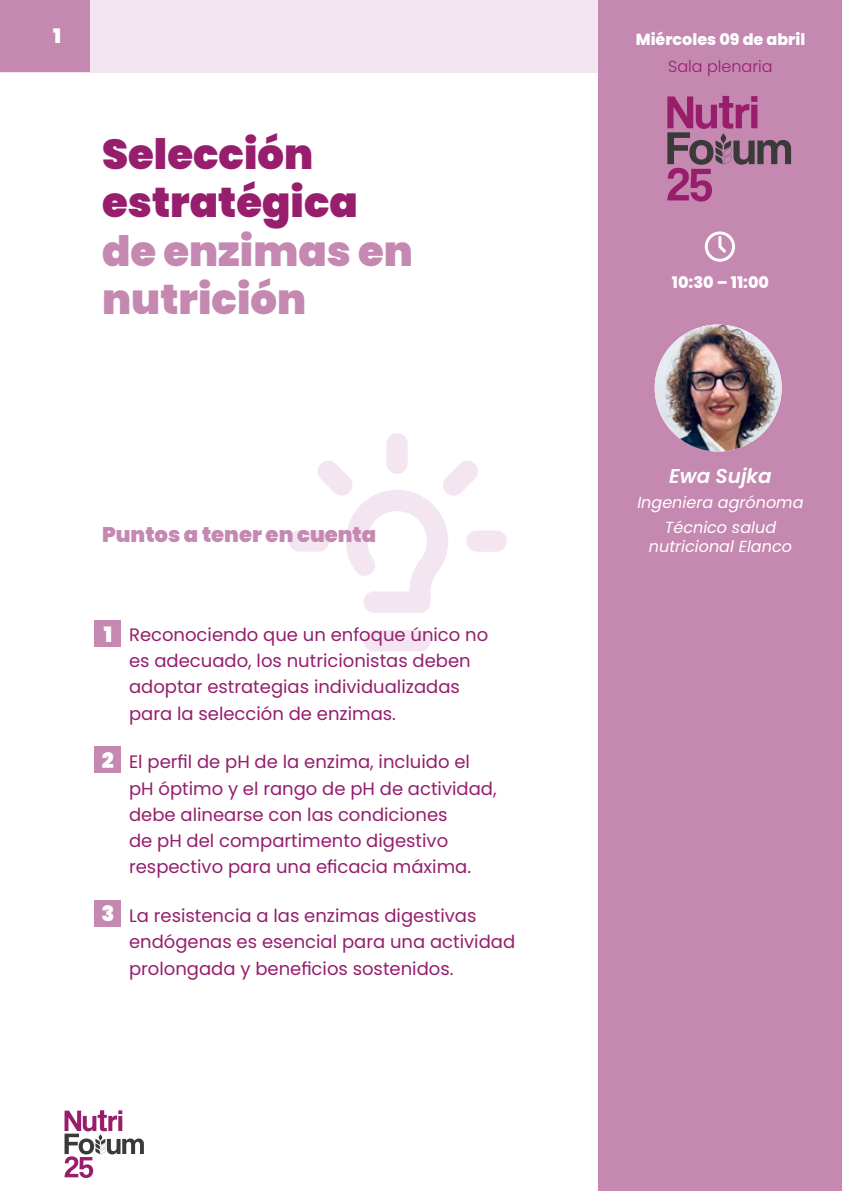
<style>
.page{position:relative;width:842px;height:1191px;background:#fff}
.page>*{position:absolute;margin:0;border:0;box-sizing:border-box;transform-origin:0 0}
._08_Titulo{font:900 41.8px/48.4px "Poppins";color:#961e6d}
._08_Titulo-2{font:900 41.8px/48.4px "Poppins";color:#c588b1}
._07_Subtitulo{font:900 21.2px "Poppins";color:#c588b1}
._07_Subtitulo-2{font:900 21.2px "Poppins";color:#fff}
.t1{font:italic 600 20px "Poppins";color:#fff}
.t2{font:900 20px "Poppins";color:#fff}
._01_Texto{font:18px/26.2px "Poppins";color:#961e6d}
.t3{font:italic 16px/24.8px "Poppins";color:#fff;text-align:center}
.t4{font:800 16px "Poppins";color:#fff}
.t5{font:300 16px "Poppins";color:#961e6d}
</style>
<div class="page">
<div style="left:289px;top:530px;width:40px;height:21px;background:#f3e6f0;border-radius:11px"></div>
<div style="left:466px;top:530px;width:41px;height:22px;background:#f3e6f0;border-radius:11px"></div>
<div style="left:386px;top:433px;width:22px;height:41px;background:#f3e6f0;border-radius:11px"></div>
<svg style="left:317px;top:461px;width:161px;height:152px"></svg>
<div style="left:363px;top:630px;width:68px;height:21px;background:#f3e6f0;border-radius:11px"></div>
<div style="left:95px;top:620px;width:26px;height:27px;background:#c588b1"></div>
<div style="left:95px;top:746px;width:26px;height:27px;background:#c588b1"></div>
<div style="left:95px;top:899px;width:26px;height:27px;background:#c588b1"></div>
<div style="left:0;top:0;width:842px;height:72px;background:#f3e6f0"></div>
<div style="left:599px;top:0;width:243px;height:1191px;background:#c588b1"></div>
<div style="left:0;top:0;width:89px;height:72px;background:#c588b1"></div>
<svg style="left:705px;top:231px;width:30px;height:31px"></svg>
<svg style="left:667px;top:96px;width:124px;height:105px"></svg>
<svg style="left:65px;top:1110px;width:79px;height:68px"></svg>
<img style="left:655px;top:324px;width:127px;height:127px;border-radius:63px">
<p class="t2" style="left:53px;top:24px;width:9px">1</p>
<p class="t4" style="left:636px;top:30px;width:171px">Miércoles 09 de abril</p>
<p class="_08_Titulo" style="left:102px;top:130px;width:257px">Selección estratégica</p>
<p class="_08_Titulo-2" style="left:102px;top:227px;width:312px">de enzimas en nutrición</p>
<p class="_07_Subtitulo" style="left:102px;top:522px;width:276px">Puntos a tener en cuenta</p>
<p class="_07_Subtitulo-2" style="left:104px;top:622px;width:10px">1</p>
<p class="_07_Subtitulo-2" style="left:102px;top:748px;width:13px">2</p>
<p class="_07_Subtitulo-2" style="left:101px;top:901px;width:15px">3</p>
<p class="_01_Texto" style="left:129px;top:621px;width:361px">Reconociendo que un enfoque único no es adecuado, los nutricionistas deben adoptar estrategias individualizadas para la selección de enzimas.</p>
<p class="_01_Texto" style="left:129px;top:749px;width:369px">El perfil de pH de la enzima, incluido el pH óptimo y el rango de pH de actividad, debe alinearse con las condiciones<br>de pH del compartimento digestivo respectivo para una eficacia máxima.</p>
<p class="_01_Texto" style="left:129px;top:903px;width:388px">La resistencia a las enzimas digestivas endógenas es esencial para una actividad prolongada y beneficios sostenidos.</p>
<p class="t5" style="left:668px;top:57px;width:106px">Sala plenaria</p>
<p class="t4" style="left:672px;top:273px;width:99px">10:30 – 11:00</p>
<p class="t1" style="left:669px;top:464px;width:104px">Ewa Sujka</p>
<p class="t3" style="left:637px;top:490px;width:168px">Ingeniera agrónoma<br>Técnico salud</p>
<p class="t3" style="left:649px;top:534px;width:145px">nutricional Elanco</p>
</div>
